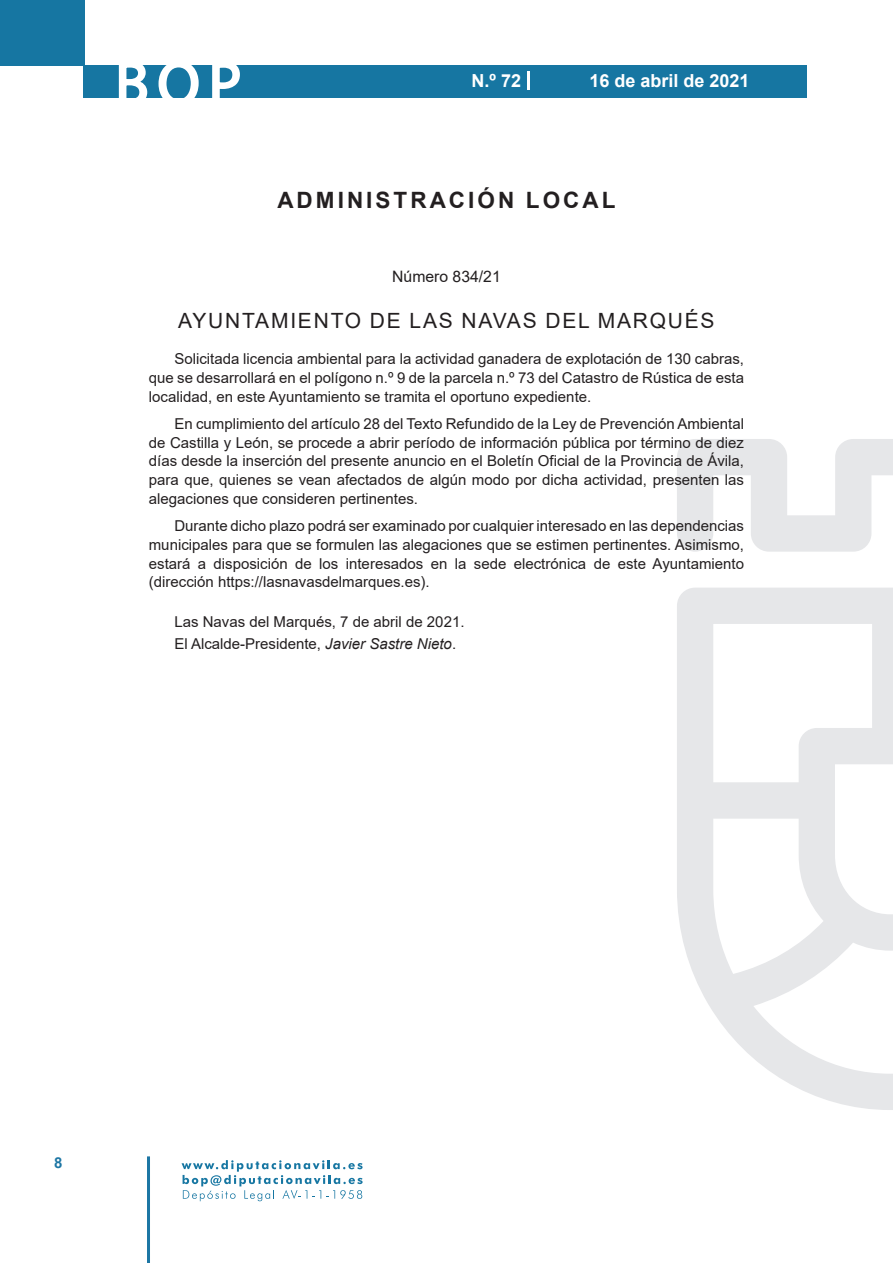
<style>
.page{position:relative;width:893px;height:1263px;background:#fff}
.page>*{position:absolute;margin:0;border:0;box-sizing:border-box;transform-origin:0 0}
.t1{font:500 61.5px "Avant Garde";color:#fff}
.t2{font:700 22.5px "Arial";letter-spacing:.135em;color:#231f20}
.t3{font:21px "Arial";letter-spacing:.085em;color:#231f20}
.t4{font:700 18px "Arial";color:#fff}
.t5{font:15.75px "Arial";color:#231f20}
.t6{font:15px/18.8px "Arial";color:#231f20;text-align:justify}
.t7{font:700 15px "Arial";color:#1d76a4}
.s1{font-style:italic}
</style>
<div class="page">
<div style="left:0;top:0;width:85px;height:65px;background:#1676a2"></div>
<div style="left:84px;top:65px;width:723px;height:33px;background:#1676a2"></div>
<svg style="left:118px;top:65px;width:30px;height:33px"></svg>
<svg style="left:158px;top:65px;width:41px;height:33px"></svg>
<svg style="left:212px;top:65px;width:28px;height:33px"></svg>
<svg style="left:182px;top:1160px;width:181px;height:41px"></svg>
<hr style="left:147px;top:1156px;width:3px;height:107px;background:#1d76a4">
<svg style="left:528px;top:71px;width:2px;height:19px"></svg>
<svg style="left:677px;top:439px;width:216px;height:671px"></svg>
<h1 class="t1" style="left:115px;top:46px;width:128px">BOP</h1>
<p class="t4" style="left:472px;top:68px;width:51px">N.º 72</p>
<p class="t4" style="left:589px;top:68px;width:162px">16 de abril de 2021</p>
<h2 class="t2" style="left:277px;top:184px;width:340px">ADMINISTRACIÓN LOCAL</h2>
<p class="t5" style="left:392px;top:266px;width:110px">Número 834/21</p>
<h3 class="t3" style="left:178px;top:307px;width:538px">AYUNTAMIENTO DE LAS NAVAS DEL MARQUÉS</h3>
<p class="t6" style="left:149px;top:349px;width:597px;text-indent:26px">Solicitada licencia ambiental para la actividad ganadera de explotación de 130 cabras, que se desarrollará en el polígono n.º 9 de la parcela n.º 73 del Catastro de Rústica de esta localidad, en este Ayuntamiento se tramita el oportuno expediente.</p>
<p class="t6" style="left:149px;top:414px;width:597px;text-indent:26px">En cumplimiento del artículo 28 del Texto Refundido de la Ley de Prevención Ambiental de Castilla y León, se procede a abrir período de información pública por término de diez días desde la inserción del presente anuncio en el Boletín Oficial de la Provincia de Ávila, para que, quienes se vean afectados de algún modo por dicha actividad, presenten las alegaciones que consideren pertinentes.</p>
<p class="t6" style="left:149px;top:516px;width:597px;text-indent:26px">Durante dicho plazo podrá ser examinado por cualquier interesado en las dependencias municipales para que se formulen las alegaciones que se estimen pertinentes. Asimismo, estará a disposición de los interesados en la sede electrónica de este Ayuntamiento (dirección https://lasnavasdelmarques.es).</p>
<p class="t6" style="left:174px;top:610px;width:292px;line-height:22.2px">Las Navas del Marqués, 7 de abril de 2021.<br>El Alcalde-Presidente, <span class="s1">Javier Sastre Nieto</span>.</p>
<p class="t7" style="left:54px;top:1152px;width:10px">8</p>
</div>
